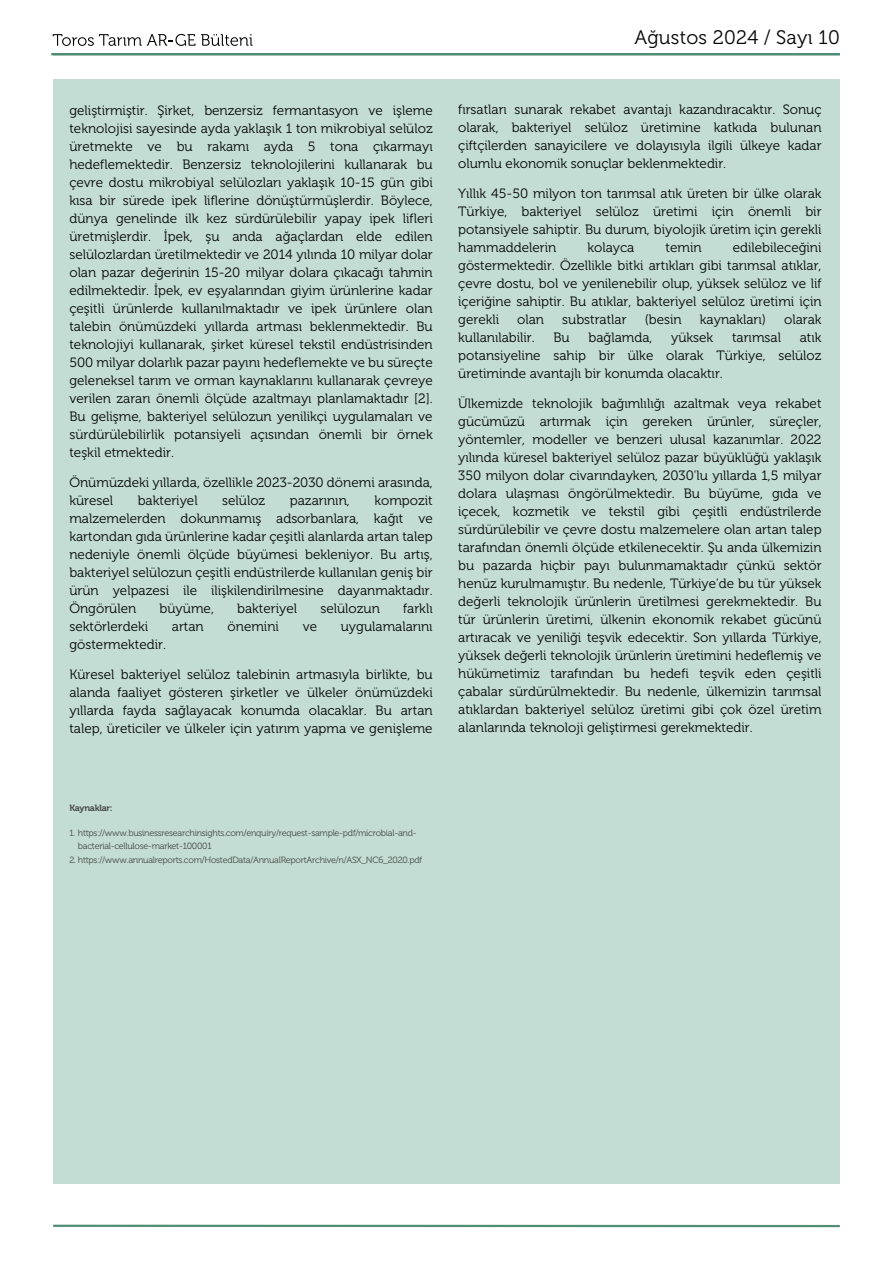
<style>
.page{position:relative;width:893px;height:1263px;background:#fff}
.page>*{position:absolute;margin:0;border:0;box-sizing:border-box;transform-origin:0 0}
.t1{font:19.5px "Museo 300";letter-spacing:.01em;color:#040503}
.t2{font:13.5px/18px "Museo 300";color:#040503;text-align:justify}
.t3{font:9px/13.5px "Museo 300";letter-spacing:-.03em;color:#454844}
.t4{font:9px "Museo 700";letter-spacing:-.03em;color:#454844}
</style>
<div class="page">
<div style="left:53px;top:79px;width:787px;height:1104px;background:#c3ddd4"></div>
<hr style="left:51px;top:53px;width:789px;height:2px;background:#4f8e75">
<hr style="left:53px;top:1225px;width:787px;height:2px;background:#4f8e75">
<svg style="left:53px;top:34px;width:200px;height:12px"></svg>
<p class="t2" style="left:69px;top:101px;width:365px">geliştirmiştir. Şirket, benzersiz fermantasyon ve işleme teknolojisi sayesinde ayda yaklaşık 1 ton mikrobiyal selüloz üretmekte ve bu rakamı ayda 5 tona çıkarmayı hedeflemektedir. Benzersiz teknolojilerini kullanarak bu çevre dostu mikrobiyal selülozları yaklaşık 10-15 gün gibi kısa bir sürede ipek liflerine dönüştürmüşlerdir. Böylece, dünya genelinde ilk kez sürdürülebilir yapay ipek lifleri üretmişlerdir. İpek, şu anda ağaçlardan elde edilen selülozlardan üretilmektedir ve 2014 yılında 10 milyar dolar olan pazar değerinin 15-20 milyar dolara çıkacağı tahmin edilmektedir. İpek, ev eşyalarından giyim ürünlerine kadar çeşitli ürünlerde kullanılmaktadır ve ipek ürünlere olan talebin önümüzdeki yıllarda artması beklenmektedir. Bu teknolojiyi kullanarak, şirket küresel tekstil endüstrisinden 500 milyar dolarlık pazar payını hedeflemekte ve bu süreçte geleneksel tarım ve orman kaynaklarını kullanarak çevreye verilen zararı önemli ölçüde azaltmayı planlamaktadır [2].<br>Bu gelişme, bakteriyel selülozun yenilikçi uygulamaları ve sürdürülebilirlik potansiyeli açısından önemli bir örnek teşkil etmektedir.</p>
<p class="t2" style="left:69px;top:473px;width:365px">Önümüzdeki yıllarda, özellikle 2023-2030 dönemi arasında, küresel</p>
<p class="t2" style="left:69px;top:491px;width:365px;text-indent:305px">kompozit malzemelerden dokunmamış adsorbanlara, kağıt ve kartondan gıda ürünlerine kadar çeşitli alanlarda artan talep nedeniyle önemli ölçüde büyümesi bekleniyor. Bu artış, bakteriyel selülozun çeşitli endüstrilerde kullanılan geniş bir ürün yelpazesi ile ilişkilendirilmesine dayanmaktadır.<br>Öngörülen</p>
<p class="t2" style="left:138px;top:491px;width:61px">bakteriyel</p>
<p class="t2" style="left:222px;top:491px;width:45px">selüloz</p>
<p class="t2" style="left:290px;top:491px;width:61px">pazarının,</p>
<p class="t2" style="left:160px;top:599px;width:56px">büyüme,</p>
<p class="t2" style="left:237px;top:599px;width:61px">bakteriyel</p>
<p class="t2" style="left:320px;top:599px;width:61px">selülozun</p>
<p class="t2" style="left:403px;top:599px;width:31px">farklı</p>
<p class="t2" style="left:69px;top:617px;width:80px">sektörlerdeki</p>
<p class="t2" style="left:172px;top:617px;width:33px">artan</p>
<p class="t2" style="left:228px;top:617px;width:53px">önemini</p>
<p class="t2" style="left:303px;top:617px;width:16px">ve</p>
<p class="t2" style="left:341px;top:617px;width:93px">uygulamalarını</p>
<p class="t2" style="left:69px;top:635px;width:98px">göstermektedir.</p>
<p class="t2" style="left:69px;top:665px;width:365px">Küresel bakteriyel selüloz talebinin artmasıyla birlikte, bu alanda faaliyet gösteren şirketler ve ülkeler önümüzdeki yıllarda fayda sağlayacak konumda olacaklar. Bu artan talep, üreticiler ve ülkeler için yatırım yapma ve genişleme</p>
<h1 class="t1" style="left:634px;top:26px;width:207px">Ağustos 2024 / Sayı 10</h1>
<p class="t2" style="left:458px;top:101px;width:365px">fırsatları sunarak rekabet avantajı kazandıracaktır. Sonuç olarak, bakteriyel selüloz üretimine katkıda bulunan çiftçilerden sanayicilere ve dolayısıyla ilgili ülkeye kadar olumlu ekonomik sonuçlar beklenmektedir.</p>
<p class="t2" style="left:458px;top:185px;width:365px">Yıllık 45-50 milyon ton tarımsal atık üreten bir ülke olarak Türkiye, bakteriyel selüloz üretimi için önemli bir potansiyele sahiptir. Bu durum, biyolojik üretim için gerekli hammaddelerin</p>
<p class="t2" style="left:458px;top:239px;width:365px;text-indent:275px">edilebileceğini göstermektedir. Özellikle bitki artıkları gibi tarımsal atıklar, çevre dostu, bol ve yenilenebilir olup, yüksek selüloz ve lif içeriğine sahiptir. Bu atıklar, bakteriyel selüloz üretimi için gerekli</p>
<p class="t2" style="left:587px;top:239px;width:48px">kolayca</p>
<p class="t2" style="left:666px;top:239px;width:38px">temin</p>
<p class="t2" style="left:517px;top:311px;width:28px">olan</p>
<p class="t2" style="left:562px;top:311px;width:66px">substratlar</p>
<p class="t2" style="left:645px;top:311px;width:38px">(besin</p>
<p class="t2" style="left:700px;top:311px;width:68px">kaynakları)</p>
<p class="t2" style="left:784px;top:311px;width:39px">olarak</p>
<p class="t2" style="left:458px;top:329px;width:78px">kullanılabilir.</p>
<p class="t2" style="left:553px;top:329px;width:18px">Bu</p>
<p class="t2" style="left:588px;top:329px;width:65px">bağlamda,</p>
<p class="t2" style="left:671px;top:329px;width:44px">yüksek</p>
<p class="t2" style="left:732px;top:329px;width:50px">tarımsal</p>
<p class="t2" style="left:458px;top:329px;width:365px;text-indent:342px">atık potansiyeline sahip bir ülke olarak Türkiye, selüloz üretiminde avantajlı bir konumda olacaktır.</p>
<p class="t2" style="left:458px;top:395px;width:365px">Ülkemizde teknolojik bağımlılığı azaltmak veya rekabet gücümüzü artırmak için gereken ürünler, süreçler, yöntemler, modeller ve benzeri ulusal kazanımlar. 2022 yılında küresel bakteriyel selüloz pazar büyüklüğü yaklaşık 350 milyon dolar civarındayken, 2030'lu yıllarda 1,5 milyar dolara ulaşması öngörülmektedir. Bu büyüme, gıda ve içecek, kozmetik ve tekstil gibi çeşitli endüstrilerde sürdürülebilir ve çevre dostu malzemelere olan artan talep tarafından önemli ölçüde etkilenecektir. Şu anda ülkemizin bu pazarda hiçbir payı bulunmamaktadır çünkü sektör henüz kurulmamıştır. Bu nedenle, Türkiye'de bu tür yüksek değerli teknolojik ürünlerin üretilmesi gerekmektedir. Bu tür ürünlerin üretimi, ülkenin ekonomik rekabet gücünü artıracak ve yeniliği teşvik edecektir. Son yıllarda Türkiye, yüksek değerli teknolojik ürünlerin üretimini hedeflemiş ve hükümetimiz tarafından bu hedefi teşvik eden çeşitli çabalar sürdürülmektedir. Bu nedenle, ülkemizin tarımsal atıklardan bakteriyel selüloz üretimi gibi çok özel üretim alanlarında teknoloji geliştirmesi gerekmektedir.</p>
<p class="t4" style="left:69px;top:803px;width:45px">Kaynaklar:</p>
<p class="t3" style="left:78px;top:826px;width:340px;text-indent:-9px">1. https://www.businessresearchinsights.com/enquiry/request-sample-pdf/microbial-and&shy;bacterial-cellulose-market-100001</p>
<p class="t3" style="left:69px;top:853px;width:354px">2. https://www.annualreports.com/HostedData/AnnualReportArchive/n/ASX_NC6_2020.pdf</p>
</div>
